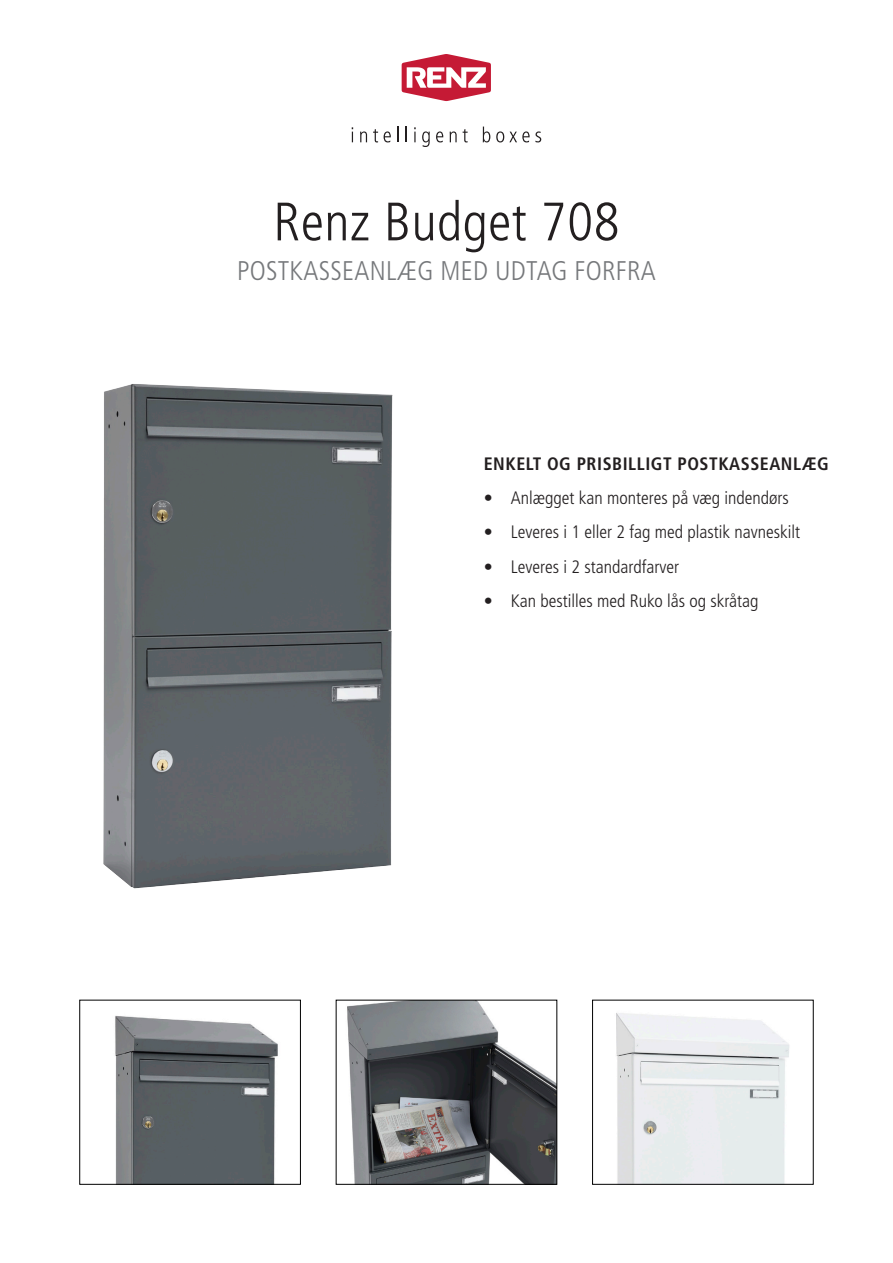
<style>
.page{position:relative;width:893px;height:1263px;background:#fff}
.page>*{position:absolute;margin:0;border:0;box-sizing:border-box;transform-origin:0 0}
.t1{font:300 condensed 54px "Frutiger LT Std";letter-spacing:.01em;color:#231f20}
.t2{font:300 condensed 27px "Frutiger LT Std";letter-spacing:.01em;color:#76787b}
.t3{font:300 condensed 18px "Frutiger LT Std";color:#231f20}
.t4{font:700 condensed 18px "Frutiger LT Std";letter-spacing:.03em;color:#231f20}
</style>
<div class="page">
<img style="left:103px;top:384px;width:290px;height:505px">
<svg style="left:402px;top:54px;width:89px;height:47px"></svg>
<svg style="left:352px;top:127px;width:1px;height:15px"></svg>
<svg style="left:360px;top:131px;width:7px;height:11px"></svg>
<svg style="left:373px;top:129px;width:5px;height:13px"></svg>
<svg style="left:384px;top:131px;width:7px;height:11px"></svg>
<svg style="left:397px;top:127px;width:2px;height:15px"></svg>
<svg style="left:406px;top:127px;width:1px;height:15px"></svg>
<svg style="left:414px;top:127px;width:2px;height:15px"></svg>
<svg style="left:422px;top:131px;width:8px;height:16px"></svg>
<svg style="left:436px;top:131px;width:7px;height:11px"></svg>
<svg style="left:450px;top:131px;width:7px;height:11px"></svg>
<svg style="left:463px;top:129px;width:5px;height:13px"></svg>
<svg style="left:483px;top:127px;width:7px;height:15px"></svg>
<svg style="left:496px;top:131px;width:45px;height:11px"></svg>
<img style="left:115px;top:1015px;width:163px;height:167px">
<img style="left:347px;top:1002px;width:208px;height:180px">
<img style="left:616px;top:1013px;width:174px;height:169px">
<p class="t1" style="left:273px;top:191px;width:348px">Renz Budget 708</p>
<p class="t2" style="left:237px;top:255px;width:420px">POSTKASSEANLÆG MED UDTAG FORFRA</p>
<p class="t4" style="left:484px;top:453px;width:347px">ENKELT OG PRISBILLIGT POSTKASSEANLÆG</p>
<p class="t3" style="left:484px;top:487px;width:307px">• Anlægget kan monteres på væg indendørs</p>
<p class="t3" style="left:484px;top:522px;width:318px">• Leveres i 1 eller 2 fag med plastik navneskilt</p>
<p class="t3" style="left:484px;top:556px;width:197px">• Leveres i 2 standardfarver</p>
<p class="t3" style="left:484px;top:591px;width:276px">• Kan bestilles med Ruko lås og skråtag</p>
</div>
